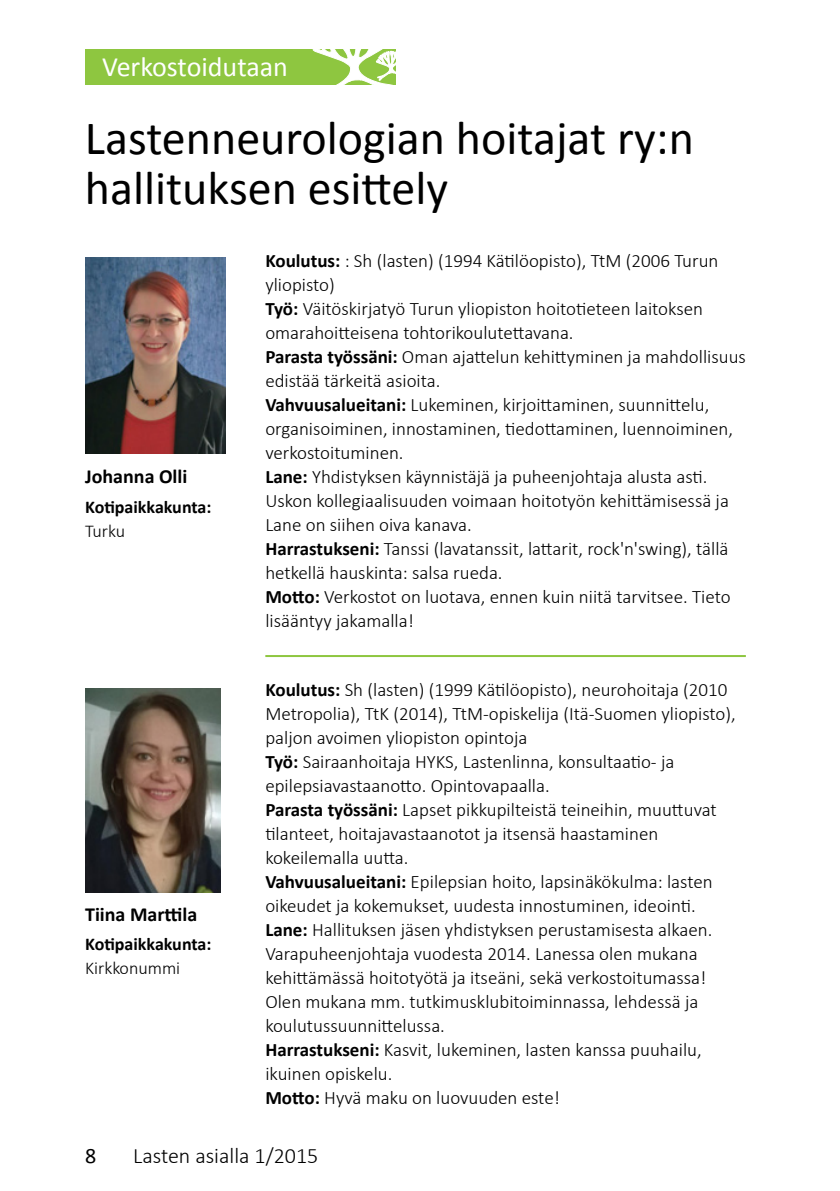
<style>
.page{position:relative;width:840px;height:1191px;background:#fff}
.page>*{position:absolute;margin:0;border:0;box-sizing:border-box;transform-origin:0 0}
.t1{font:48px/50px "Calibri";color:#000}
.t2{font:28px "Calibri";color:#fff}
.t3{font:300 22px "Calibri";color:#000}
.t4{font:22px "Calibri";color:#000}
.t5{font:700 20px "Calibri";color:#000}
.t6{font:300 19px/24px "Calibri";color:#000}
.t7{font:700 18px "Calibri";color:#000}
.t8{font:300 18px "Calibri";color:#000}
.s1{font-weight:700}
</style>
<div class="page">
<img style="left:85px;top:257px;width:140px;height:196px">
<img style="left:85px;top:688px;width:135px;height:204px">
<hr style="left:265px;top:655px;width:480px;height:2px;background:#8ec640">
<div style="left:85px;top:49px;width:310px;height:36px;background:#8ec640"></div>
<svg style="left:312px;top:49px;width:84px;height:36px"></svg>
<h2 class="t2" style="left:102px;top:49px;width:187px">Verkostoidutaan</h2>
<h1 class="t1" style="left:85px;top:113px;width:610px">Lastenneurologian hoitajat ry:n hallituksen esittely</h1>
<p class="t5" style="left:85px;top:464px;width:104px">Johanna Olli</p>
<p class="t7" style="left:85px;top:495px;width:128px">Kotipaikkakunta:</p>
<p class="t8" style="left:85px;top:520px;width:42px">Turku</p>
<p class="t5" style="left:85px;top:901px;width:114px">Tiina Marttila</p>
<p class="t7" style="left:85px;top:932px;width:128px">Kotipaikkakunta:</p>
<p class="t8" style="left:85px;top:957px;width:97px">Kirkkonummi</p>
<p class="t6" style="left:265px;top:248px;width:482px"><span class="s1">Koulutus:</span> : Sh (lasten) (1994 Kätilöopisto), TtM (2006 Turun yliopisto)<br><span class="s1">Työ:</span> Väitöskirjatyö Turun yliopiston hoitotieteen laitoksen omarahoitteisena tohtorikoulutettavana.<br><span class="s1">Parasta työssäni:</span> Oman ajattelun kehittyminen ja mahdollisuus edistää tärkeitä asioita.<br><span class="s1">Vahvuusalueitani:</span> Lukeminen, kirjoittaminen, suunnittelu, organisoiminen, innostaminen, tiedottaminen, luennoiminen, verkostoituminen.<br><span class="s1">Lane:</span> Yhdistyksen käynnistäjä ja puheenjohtaja alusta asti.<br>Uskon kollegiaalisuuden voimaan hoitotyön kehittämisessä ja Lane on siihen oiva kanava.<br><span class="s1">Harrastukseni:</span> Tanssi (lavatanssit, lattarit, rock'n'swing), tällä hetkellä hauskinta: salsa rueda.<br><span class="s1">Motto:</span> Verkostot on luotava, ennen kuin niitä tarvitsee. Tieto lisääntyy jakamalla!</p>
<p class="t6" style="left:265px;top:677px;width:471px"><span class="s1">Koulutus:</span> Sh (lasten) (1999 Kätilöopisto), neurohoitaja (2010<br>Metropolia), TtK (2014), TtM-opiskelija (Itä-Suomen yliopisto), paljon avoimen yliopiston opintoja<br><span class="s1">Työ:</span> Sairaanhoitaja HYKS, Lastenlinna, konsultaatio- ja epilepsiavastaanotto. Opintovapaalla.<br><span class="s1">Parasta työssäni:</span> Lapset pikkupilteistä teineihin, muuttuvat tilanteet, hoitajavastaanotot ja itsensä haastaminen kokeilemalla uutta.<br><span class="s1">Vahvuusalueitani:</span> Epilepsian hoito, lapsinäkökulma: lasten oikeudet ja kokemukset, uudesta innostuminen, ideointi.<br><span class="s1">Lane:</span> Hallituksen jäsen yhdistyksen perustamisesta alkaen.<br>Varapuheenjohtaja vuodesta 2014. Lanessa olen mukana kehittämässä hoitotyötä ja itseäni, sekä verkostoitumassa!<br>Olen mukana mm. tutkimusklubitoiminnassa, lehdessä ja koulutussuunnittelussa.<br><span class="s1">Harrastukseni:</span> Kasvit, lukeminen, lasten kanssa puuhailu, ikuinen opiskelu.<br><span class="s1">Motto:</span> Hyvä maku on luovuuden este!</p>
<p class="t4" style="left:85px;top:1141px;width:13px">8</p>
<p class="t3" style="left:133px;top:1141px;width:187px">Lasten asialla 1/2015</p>
</div>
